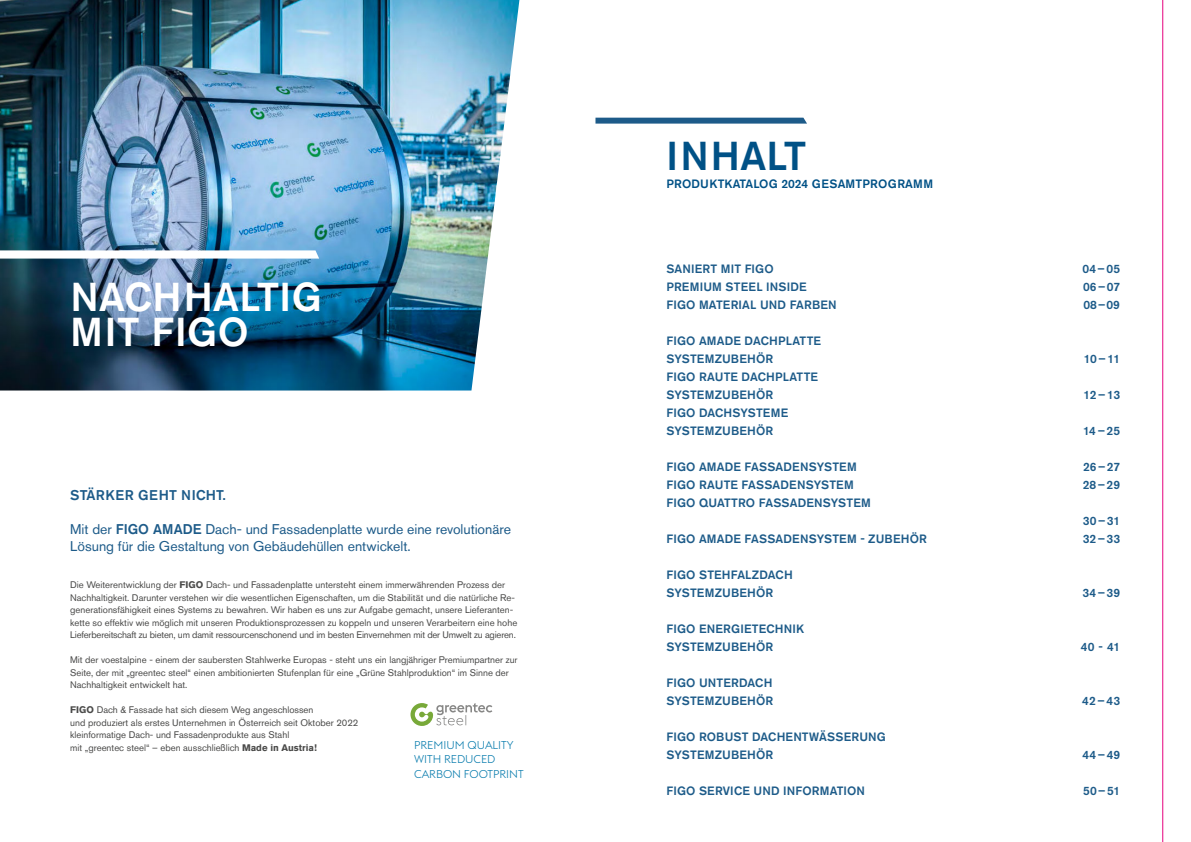
<style>
.page{position:relative;width:1191px;height:842px;background:#fff}
.page>*{position:absolute;margin:0;border:0;box-sizing:border-box;transform-origin:0 0}
.t1{font:500 40px/35px "Akzidenz Grotesk Pro";letter-spacing:.01em;color:#fff}
.t2{font:500 40px "Akzidenz Grotesk Pro";letter-spacing:.01em;color:#005186}
.t3{font:14px/16.8px "Akzidenz Grotesk Pro";color:#1d5b89}
.t4{font:500 14px "Akzidenz Grotesk Pro";letter-spacing:.01em;color:#1d5b89}
.t5{font:500 12px/18px "Akzidenz Grotesk Pro";letter-spacing:.015em;color:#1d5b89}
.t6{font:500 12px "Akzidenz Grotesk Pro";letter-spacing:.01em;color:#005186}
.t7{font:300 11.2px/14.5px "voestalpine";color:#0078ab}
.t8{font:9.5px/12.5px "Akzidenz Grotesk Pro";color:#4a4a49}
.s1{font-weight:500}
.s2{font-weight:700}
</style>
<div class="page">
<svg style="left:595px;top:118px;width:212px;height:6px"></svg>
<img style="left:0;top:0;width:519px;height:390px">
<svg style="left:0;top:250px;width:319px;height:9px"></svg>
<svg style="left:410px;top:703px;width:82px;height:23px"></svg>
<hr style="left:1162px;top:0;width:1px;height:842px;background:#e6007d">
<h1 class="t1" style="left:70px;top:279px;width:253px">NACHHALTIG<br>MIT FIGO</h1>
<h2 class="t4" style="left:70px;top:488px;width:157px">STÄRKER GEHT NICHT.</h2>
<h2 class="t3" style="left:70px;top:521px;width:442px">Mit der <span class="s1">FIGO AMADE</span> Dach- und Fassadenplatte wurde eine revolutionäre<br>Lösung für die Gestaltung von Gebäudehüllen entwickelt.</h2>
<p class="t8" style="left:70px;top:579px;width:448px">Die Weiterentwicklung der <span class="s2">FIGO</span> Dach- und Fassadenplatte untersteht einem immerwährenden Prozess der Nachhaltigkeit. Darunter verstehen wir die wesentlichen Eigenschaften, um die Stabilität und die natürliche Re&shy;generationsfähigkeit eines Systems zu bewahren. Wir haben es uns zur Aufgabe gemacht, unsere Lieferanten&shy;kette so effektiv wie möglich mit unseren Produktionsprozessen zu koppeln und unseren Verarbeitern eine hohe Lieferbereitschaft zu bieten, um damit ressourcenschonend und im besten Einvernehmen mit der Umwelt zu agieren.</p>
<p class="t8" style="left:70px;top:654px;width:449px">Mit der voestalpine - einem der saubersten Stahlwerke Europas - steht uns ein langjähriger Premiumpartner zur<br>Seite, der mit „greentec steel“ einen ambitionierten Stufenplan für eine „Grüne Stahlproduktion“ im Sinne der<br>Nachhaltigkeit entwickelt hat.</p>
<p class="t8" style="left:70px;top:704px;width:290px"><span class="s2">FIGO</span> Dach &amp; Fassade hat sich diesem Weg angeschlossen<br>und produziert als erstes Unternehmen in Österreich seit Oktober 2022 kleinformatige Dach- und Fassadenprodukte aus Stahl<br>mit „greentec steel“ – eben ausschließlich <span class="s2">Made in Austria!</span></p>
<p class="t7" style="left:414px;top:738px;width:111px">PREMIUM QUALITY<br>WITH REDUCED<br>CARBON FOOTPRINT</p>
<h1 class="t2" style="left:666px;top:135px;width:141px">INHALT</h1>
<p class="t6" style="left:666px;top:178px;width:268px">PRODUKTKATALOG 2024 GESAMTPROGRAMM</p>
<p class="t5" style="left:666px;top:259px;width:109px">SANIERT MIT FIGO</p>
<p class="t5" style="left:1082px;top:259px;width:39px">04 – 05</p>
<p class="t5" style="left:666px;top:277px;width:142px">PREMIUM STEEL INSIDE</p>
<p class="t5" style="left:1083px;top:277px;width:39px">06 – 07</p>
<p class="t5" style="left:666px;top:295px;width:172px">FIGO MATERIAL UND FARBEN</p>
<p class="t5" style="left:1083px;top:295px;width:38px">08 – 09</p>
<p class="t5" style="left:666px;top:331px;width:156px">FIGO AMADE DACHPLATTE<br>SYSTEMZUBEHÖR</p>
<p class="t5" style="left:1084px;top:349px;width:38px">10 – 11</p>
<p class="t5" style="left:666px;top:367px;width:153px">FIGO RAUTE DACHPLATTE<br>SYSTEMZUBEHÖR</p>
<p class="t5" style="left:666px;top:403px;width:123px">FIGO DACHSYSTEME<br>SYSTEMZUBEHÖR</p>
<p class="t5" style="left:1083px;top:385px;width:38px">12 – 13</p>
<p class="t5" style="left:1083px;top:421px;width:39px">14 – 25</p>
<p class="t5" style="left:666px;top:457px;width:192px">FIGO AMADE FASSADENSYSTEM</p>
<p class="t5" style="left:1083px;top:457px;width:39px">26 – 27</p>
<p class="t5" style="left:666px;top:475px;width:189px">FIGO RAUTE FASSADENSYSTEM</p>
<p class="t5" style="left:1082px;top:475px;width:39px">28 – 29</p>
<p class="t5" style="left:666px;top:493px;width:206px">FIGO QUATTRO FASSADENSYSTEM</p>
<p class="t5" style="left:1082px;top:511px;width:39px">30 – 31</p>
<p class="t5" style="left:666px;top:529px;width:262px">FIGO AMADE FASSADENSYSTEM - ZUBEHÖR</p>
<p class="t5" style="left:1082px;top:529px;width:39px">32 – 33</p>
<p class="t5" style="left:666px;top:565px;width:128px">FIGO STEHFALZDACH<br>SYSTEMZUBEHÖR</p>
<p class="t5" style="left:1082px;top:583px;width:39px">34 – 39</p>
<p class="t5" style="left:666px;top:619px;width:139px">FIGO ENERGIETECHNIK<br>SYSTEMZUBEHÖR</p>
<p class="t5" style="left:666px;top:673px;width:108px">FIGO UNTERDACH<br>SYSTEMZUBEHÖR</p>
<p class="t5" style="left:666px;top:727px;width:221px">FIGO ROBUST DACHENTWÄSSERUNG<br>SYSTEMZUBEHÖR</p>
<p class="t5" style="left:1080px;top:637px;width:41px">40 - 41</p>
<p class="t5" style="left:1082px;top:691px;width:39px">42 – 43</p>
<p class="t5" style="left:1082px;top:745px;width:39px">44 – 49</p>
<p class="t5" style="left:666px;top:781px;width:200px">FIGO SERVICE UND INFORMATION</p>
<p class="t5" style="left:1083px;top:781px;width:38px">50 – 51</p>
</div>
